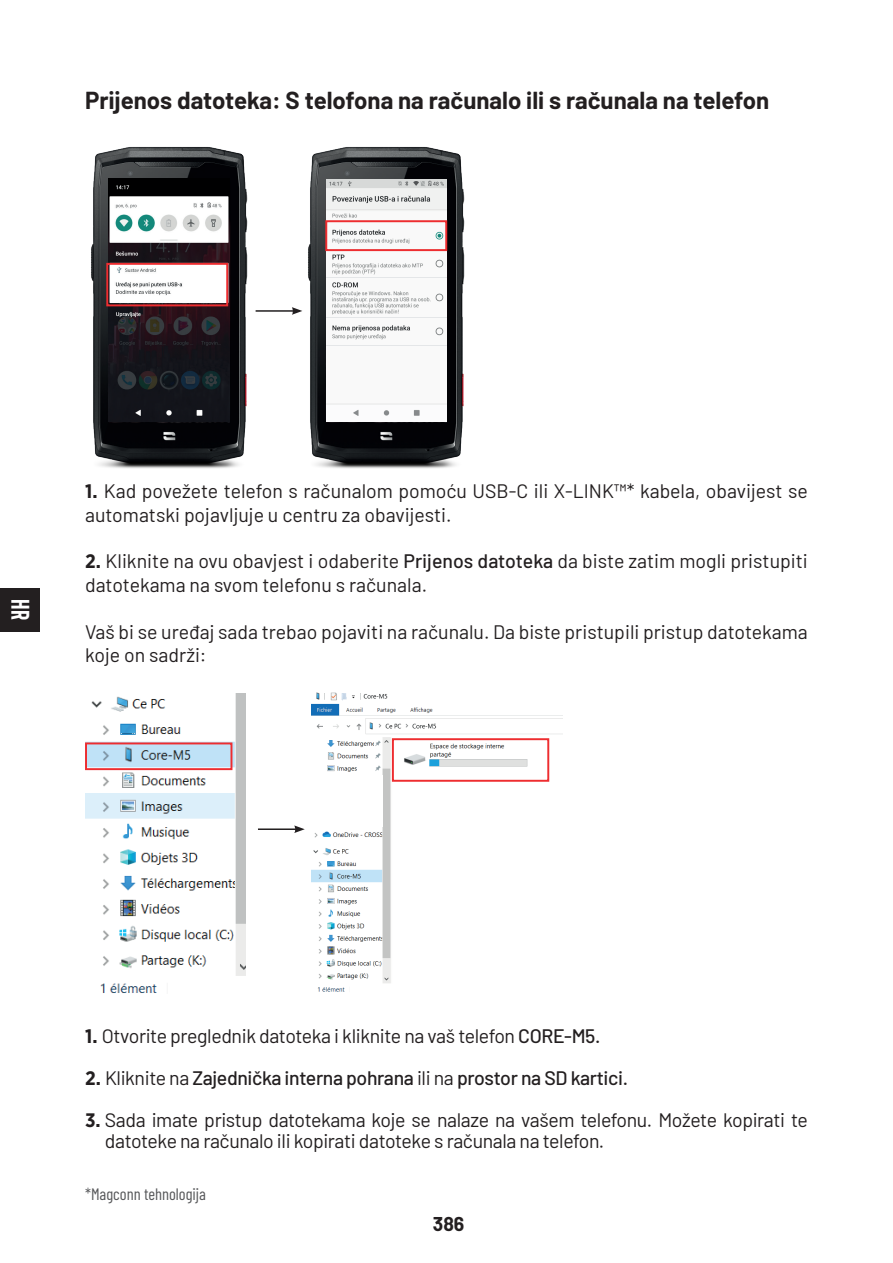
<style>
.page{position:relative;width:893px;height:1263px;background:#fff}
.page>*{position:absolute;margin:0;border:0;box-sizing:border-box;transform-origin:0 0}
.t1{font:700 25.5px "Bison";color:#fff}
.t2{font:700 24px "Barlow";color:#231f20}
.t3{font:19.5px/23.4px "Barlow";letter-spacing:-.005em;color:#231f20}
.t4{font:500 19.5px "Barlow";letter-spacing:-.02em;color:#231f20}
.t5{font:700 19.5px "Barlow";color:#231f20}
.t6{font:16.5px "Barlow Condensed";color:#57585a}
.s1{font-family:"Gotham Narrow";font-weight:700}
.s2{font-weight:500}
.s3{font-weight:400}
</style>
<div class="page">
<div style="left:0;top:588px;width:40px;height:44px;background:#231f20"></div>
<img style="left:91px;top:147px;width:165px;height:322px">
<hr style="left:256px;top:310px;width:38px;height:2px;background:#231f20">
<svg style="left:292px;top:307px;width:10px;height:8px"></svg>
<img style="left:308px;top:147px;width:157px;height:322px">
<img style="left:108px;top:179px;width:122px;height:243px">
<img style="left:326px;top:180px;width:121px;height:241px">
<div style="left:106px;top:263px;width:122px;height:43px;border:2px solid #ee2d30"></div>
<div style="left:325px;top:220px;width:122px;height:31px;border:2px solid #ee2d30"></div>
<img style="left:86px;top:694px;width:159px;height:299px">
<hr style="left:258px;top:828px;width:39px;height:2px;background:#231f20">
<svg style="left:294px;top:825px;width:11px;height:8px"></svg>
<img style="left:311px;top:692px;width:251px;height:300px">
<div style="left:85px;top:742px;width:147px;height:28px;border:2px solid #ee2d30"></div>
<div style="left:392px;top:738px;width:157px;height:44px;border:2px solid #ee2d30"></div>
<div style="left:317px;top:775px;width:65px;height:51px;background:#fff"></div>
<p class="t2" style="left:85px;top:83px;width:686px">Prijenos datoteka: S telofona na računalo ili s računala na telefon</p>
<h1 class="t1" style="left:36px;top:599px;width:22px;rotate:90deg">HR</h1>
<p class="t3" style="left:85px;top:478px;width:724px"><span class="s1">1.</span> Kad povežete telefon s računalom pomoću USB-C ili X-LINK™* kabela, obavijest se automatski pojavljuje u centru za obavijesti.</p>
<p class="t3" style="left:85px;top:548px;width:724px"><span class="s1">2.</span> Kliknite na ovu obavjest i odaberite <span class="s2">Prijenos datoteka</span> da biste zatim mogli pristupiti datotekama na svom telefonu s računala.</p>
<p class="t3" style="left:85px;top:618px;width:724px">Vaš bi se uređaj sada trebao pojaviti na računalu. Da biste pristupili pristup datotekama koje on sadrži:</p>
<p class="t3" style="left:85px;top:1023px;width:517px"><span class="s1">1.</span> Otvorite preglednik datoteka i kliknite na vaš telefon <span class="s2">CORE-M5.</span></p>
<p class="t4" style="left:85px;top:1064px;width:544px"><span class="s1">2.</span> <span class="s3">Kliknite na</span> Zajednička interna pohrana <span class="s3">ili na</span> prostor na SD kartici.</p>
<p class="t3" style="left:105px;top:1108px;width:704px;line-height:21px;text-indent:-20px"><span class="s1">3.</span> Sada imate pristup datotekama koje se nalaze na vašem telefonu. Možete kopirati te datoteke na računalo ili kopirati datoteke s računala na telefon.</p>
<p class="t6" style="left:85px;top:1182px;width:123px">*Magconn tehnologija</p>
<p class="t5" style="left:433px;top:1210px;width:33px">386</p>
</div>
